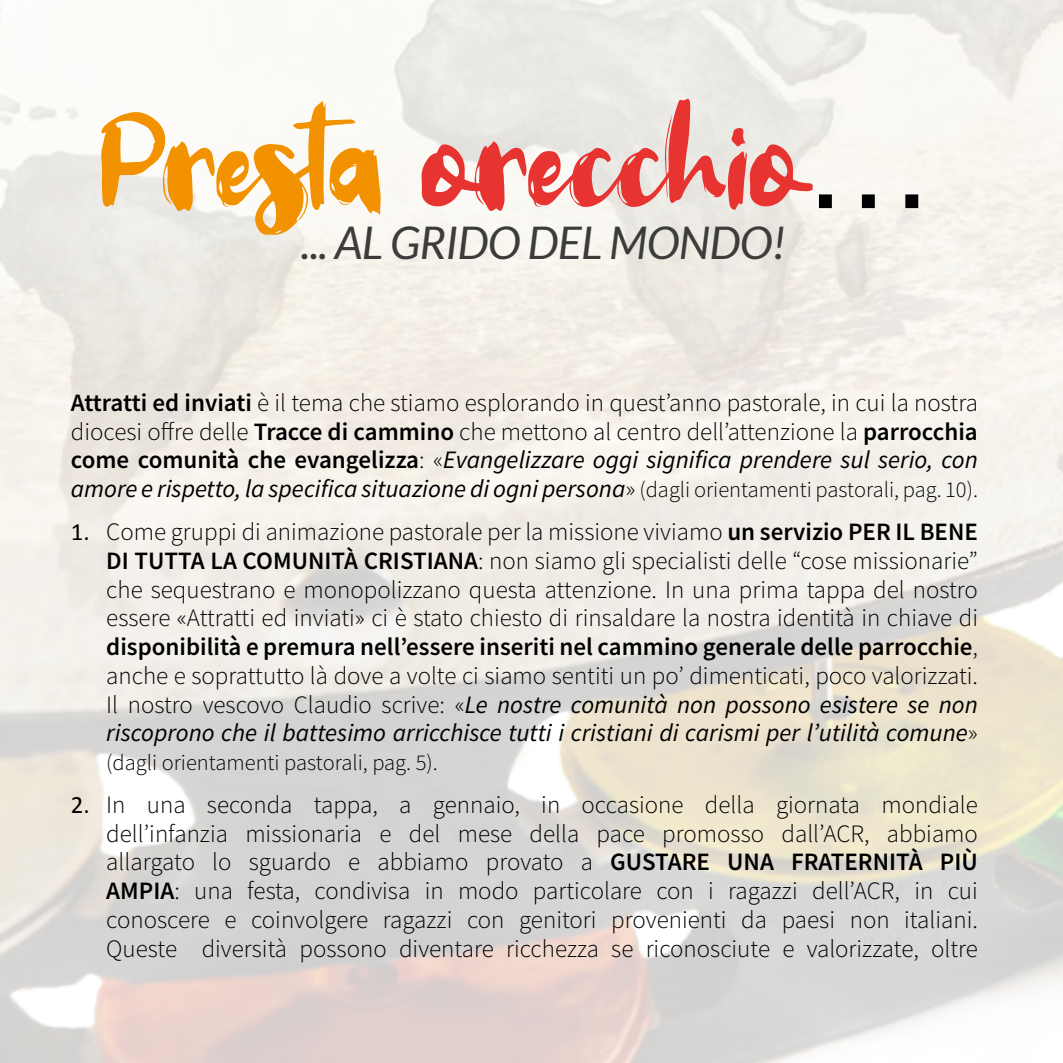
<style>
.page{position:relative;width:1063px;height:1063px;background:#fff}
.page>*{position:absolute;margin:0;border:0;box-sizing:border-box;transform-origin:0 0}
.t1{font:129px "Welcome";letter-spacing:-.015em;color:#e73431}
.t2{font:italic 45px "Lato";letter-spacing:-.015em;color:#3c3c3b}
.t3{font:300 25px/28.8px "Source Sans Pro";color:#000;text-align:justify}
.t4{font:300 22.5px "Source Sans Pro";color:#000}
.s1{color:#f39200}
.s2{color:#000}
.s3{font-weight:600}
.s4{font-weight:400;font-style:italic}
.s5{font-size:22.5px}
.s6{font-family:"Calibri";font-weight:400}
</style>
<div class="page">
<h1 class="t1" style="left:101px;top:84px;width:744px"><span class="s1">Presta</span> orecchio<span class="s2">…</span></h1>
<h2 class="t2" style="left:301px;top:218px;width:487px">... AL GRIDO DEL MONDO!</h2>
<p class="t3" style="left:71px;top:388px;width:909px"><span class="s3">Attratti ed inviati</span> è il tema che stiamo esplorando in quest’anno pastorale, in cui la nostra diocesi offre delle <span class="s3">Tracce di cammino</span> che mettono al centro dell’attenzione la <span class="s3">parrocchia come comunità che evangelizza</span>: «<span class="s4">Evangelizzare oggi significa prendere sul serio, con amore e rispetto, la specifica situazione di ogni persona</span>» <span class="s5">(dagli orientamenti pastorali, pag. 10).</span></p>
<p class="t3" style="left:106px;top:517px;width:873px;text-indent:-35px"><span class="s6">1.</span> Come gruppi di animazione pastorale per la missione viviamo <span class="s3">un servizio PER IL BENE DI TUTTA LA COMUNITÀ CRISTIANA</span>: non siamo gli specialisti delle “cose missionarie” che sequestrano e monopolizzano questa attenzione. In una prima tappa del nostro essere «Attratti ed inviati» ci è stato chiesto di rinsaldare la nostra identità in chiave di <span class="s3">disponibilità e premura nell’essere inseriti nel cammino generale delle parrocchie</span>, anche e soprattutto là dove a volte ci siamo sentiti un po’ dimenticati, poco valorizzati.<br>Il nostro vescovo Claudio scrive: «<span class="s4">Le nostre comunità non possono esistere se non riscoprono che il battesimo arricchisce tutti i cristiani di carismi per l’utilità comune</span>»</p>
<p class="t4" style="left:106px;top:749px;width:333px">(dagli orientamenti pastorali, pag. 5).</p>
<p class="t3" style="left:106px;top:790px;width:873px;text-indent:-35px"><span class="s6">2.</span> In una seconda tappa, a gennaio, in occasione della giornata mondiale dell’infanzia missionaria e del mese della pace promosso dall’ACR, abbiamo allargato lo sguardo e abbiamo provato a <span class="s3">GUSTARE UNA FRATERNITÀ PIÙ AMPIA</span>: una festa, condivisa in modo particolare con i ragazzi dell’ACR, in cui conoscere e coinvolgere ragazzi con genitori provenienti da paesi non italiani.<br>Queste diversità possono diventare ricchezza se riconosciute e valorizzate, oltre</p>
</div>
